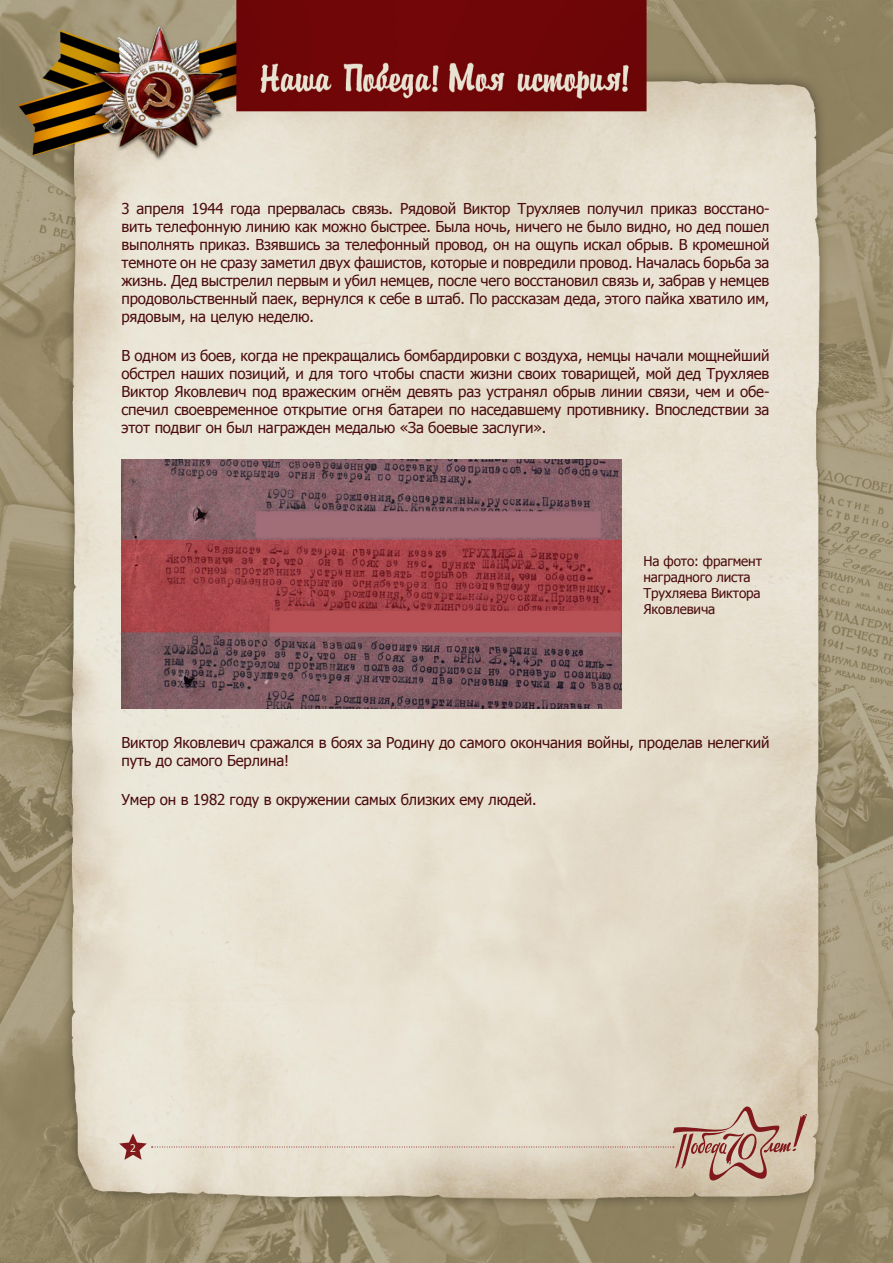
<style>
.page{position:relative;width:893px;height:1263px;background:#fff}
.page>*{position:absolute;margin:0;border:0;box-sizing:border-box;transform-origin:0 0}
.t1{font:15px/18px "Tahoma";letter-spacing:-.01em;color:#4a0b0e;text-align:justify}
.t2{font:13.5px/16.2px "Tahoma";letter-spacing:-.01em;color:#4a0b0e}
.t3{font:10.5px "Tahoma";color:#edead3}
</style>
<div class="page">
<img style="left:0;top:0;width:893px;height:1263px">
<svg style="left:119px;top:1106px;width:688px;height:83px;background:#ddd0bf"></svg>
<img style="left:122px;top:459px;width:499px;height:250px">
<p class="t1" style="left:122px;top:199px;width:649px">3 апреля 1944 года прервалась связь. Рядовой Виктор Трухляев получил приказ восстано&shy;вить телефонную линию как можно быстрее. Была ночь, ничего не было видно, но дед пошел выполнять приказ. Взявшись за телефонный провод, он на ощупь искал обрыв. В кромешной темноте он не сразу заметил двух фашистов, которые и повредили провод. Началась борьба за жизнь. Дед выстрелил первым и убил немцев, после чего восстановил связь и, забрав у немцев продовольственный паек, вернулся к себе в штаб. По рассказам деда, этого пайка хватило им, рядовым, на целую неделю.</p>
<p class="t1" style="left:122px;top:346px;width:649px">В одном из боев, когда не прекращались бомбардировки с воздуха, немцы начали мощнейший обстрел наших позиций, и для того чтобы спасти жизни своих товарищей, мой дед Трухляев Виктор Яковлевич под вражеским огнём девять раз устранял обрыв линии связи, чем и обе&shy;спечил своевременное открытие огня батареи по наседавшему противнику. Впоследствии за этот подвиг он был награжден медалью «За боевые заслуги».</p>
<p class="t2" style="left:643px;top:552px;width:120px">На фото: фрагмент наградного листа<br>Трухляева Виктора<br>Яковлевича</p>
<p class="t1" style="left:122px;top:733px;width:649px">Виктор Яковлевич сражался в боях за Родину до самого окончания войны, проделав нелегкий путь до самого Берлина!</p>
<p class="t1" style="left:122px;top:790px;width:417px">Умер он в 1982 году в окружении самых близких ему людей.</p>
<p class="t3" style="left:130px;top:1141px;width:7px">2</p>
</div>
